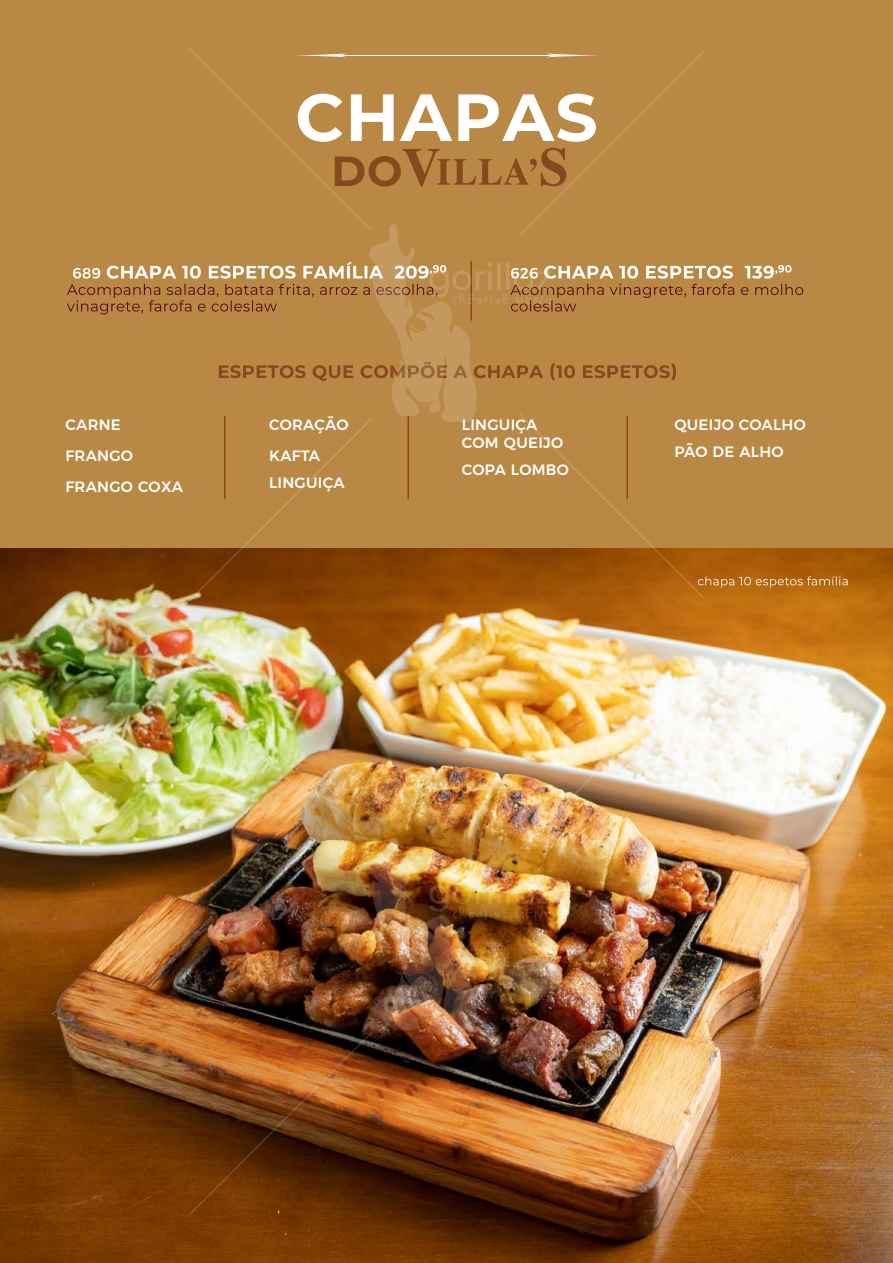
<style>
.page{position:relative;width:893px;height:1263px;background:#fff}
.page>*{position:absolute;margin:0;border:0;box-sizing:border-box;transform-origin:0 0}
.t1{font:100 66.6px "Montserrat";letter-spacing:.02em;color:#fff}
.t2{font:100 42px "Montserrat";color:#85491d}
.t3{font:500 15px/30.8px "Montserrat";letter-spacing:.02em;color:#fff}
</style>
<div class="page">
<div style="left:0;top:0;width:893px;height:645px;background:#ba8845"></div>
<img style="left:0;top:549px;width:893px;height:714px">
<img style="left:189px;top:661px;width:515px;height:554px">
<img style="left:459px;top:907px;width:70px;height:12px">
<svg style="left:67px;top:48px;width:781px;height:553px"></svg>
<img style="left:459px;top:293px;width:70px;height:12px">
<h1 class="t1" style="left:295px;top:73px;width:304px">CHAPAS</h1>
<h2 class="t2" style="left:332px;top:143px;width:72px">DO</h2>
<p class="t3" style="left:66px;top:408px;width:119px">CARNE<br>FRANGO<br>FRANGO COXA</p>
<p class="t3" style="left:269px;top:408px;width:81px">CORAÇÃO<br>KAFTA</p>
<p class="t3" style="left:269px;top:466px;width:77px">LINGUIÇA</p>
<p class="t3" style="left:462px;top:415px;width:103px;line-height:18px">LINGUIÇA<br>COM QUEIJO</p>
<p class="t3" style="left:462px;top:453px;width:109px">COPA LOMBO</p>
<p class="t3" style="left:674px;top:411px;width:133px;line-height:26.5px">QUEIJO COALHO<br>PÃO DE ALHO</p>
</div>
